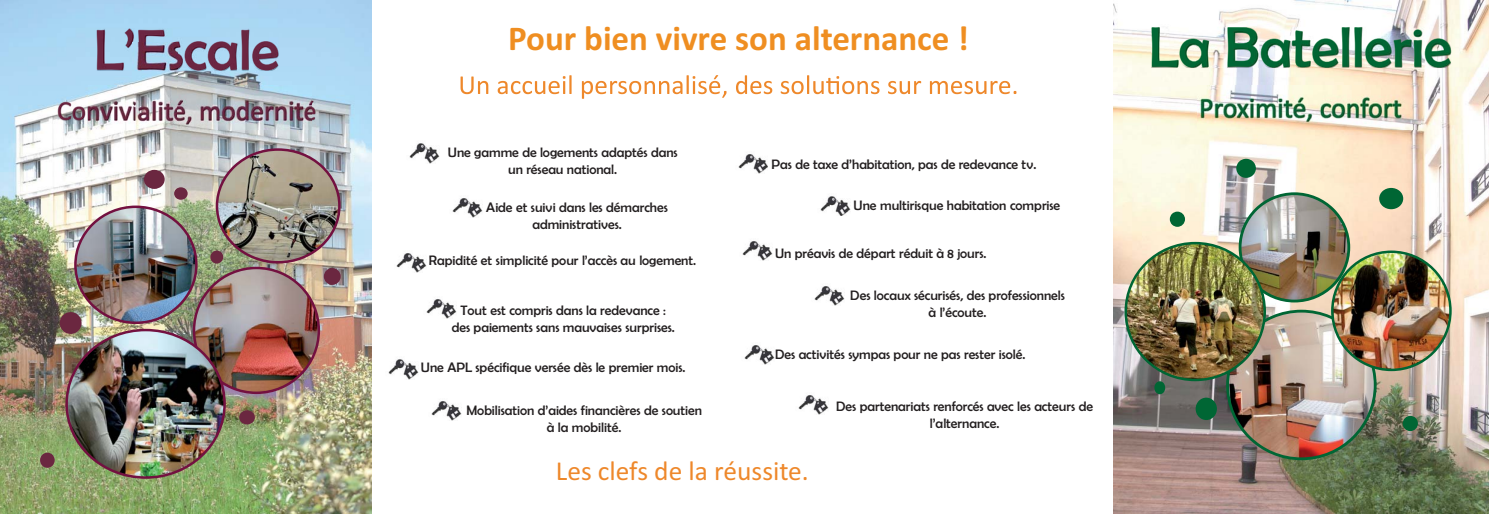
<style>
.page{position:relative;width:1489px;height:514px;background:#fff}
.page>*{position:absolute;margin:0;border:0;box-sizing:border-box;transform-origin:0 0}
.t1{font:700 35px "Calibri";color:#ef8e21}
.t2{font:27.5px "Calibri";color:#ee882b}
.t3{font:13.75px/17.4px "Berlin Sans FB";color:#231f20;text-align:center}
</style>
<div class="page">
<img style="left:0;top:0;width:371px;height:514px">
<svg style="left:460px;top:75px;width:556px;height:24px"></svg>
<img style="left:1114px;top:1px;width:374px;height:512px">
<img style="left:409px;top:143px;width:30px;height:20px">
<img style="left:431px;top:401px;width:31px;height:20px">
<img style="left:814px;top:286px;width:30px;height:20px">
<img style="left:452px;top:198px;width:30px;height:20px">
<img style="left:396px;top:253px;width:31px;height:20px">
<img style="left:388px;top:359px;width:30px;height:20px">
<img style="left:738px;top:154px;width:30px;height:19px">
<img style="left:742px;top:241px;width:31px;height:20px">
<img style="left:744px;top:345px;width:31px;height:20px">
<img style="left:426px;top:299px;width:30px;height:19px">
<img style="left:820px;top:196px;width:30px;height:20px">
<img style="left:798px;top:395px;width:30px;height:19px">
<img style="left:1151px;top:27px;width:300px;height:41px">
<img style="left:1179px;top:38px;width:272px;height:30px">
<img style="left:1261px;top:39px;width:189px;height:29px">
<img style="left:96px;top:28px;width:183px;height:43px">
<img style="left:97px;top:31px;width:181px;height:39px">
<img style="left:184px;top:41px;width:95px;height:30px">
<img style="left:185px;top:41px;width:93px;height:29px">
<img style="left:58px;top:100px;width:257px;height:24px">
<img style="left:58px;top:102px;width:257px;height:18px">
<svg style="left:1236px;top:159px;width:20px;height:19px"></svg>
<img style="left:1124px;top:188px;width:327px;height:272px">
<img style="left:40px;top:148px;width:301px;height:331px">
<img style="left:133px;top:42px;width:45px;height:88px">
<img style="left:88px;top:86px;width:46px;height:44px">
<img style="left:177px;top:86px;width:134px;height:44px">
<img style="left:1198px;top:86px;width:223px;height:44px">
<h1 class="t1" style="left:508px;top:18px;width:462px">Pour bien vivre son alternance !</h1>
<p class="t3" style="left:448px;top:144px;width:231px">Une gamme de logements adaptés dans un réseau national.</p>
<p class="t3" style="left:486px;top:199px;width:183px">Aide et suivi dans les démarches administratives.</p>
<p class="t3" style="left:429px;top:253px;width:269px">Rapidité et simplicité pour l’accès au logement.</p>
<p class="t3" style="left:452px;top:302px;width:225px">Tout est compris dans la redevance : des paiements sans mauvaises surprises.</p>
<p class="t3" style="left:421px;top:359px;width:266px">Une APL spécifique versée dès le premier mois.</p>
<p class="t3" style="left:466px;top:402px;width:237px">Mobilisation d’aides financières de soutien à la mobilité.</p>
<p class="t3" style="left:771px;top:156px;width:266px">Pas de taxe d’habitation, pas de redevance tv.</p>
<p class="t3" style="left:853px;top:197px;width:208px">Une multirisque habitation comprise</p>
<p class="t3" style="left:775px;top:245px;width:213px">Un préavis de départ réduit à 8 jours.</p>
<p class="t3" style="left:850px;top:287px;width:216px">Des locaux sécurisés, des professionnels à l’écoute.</p>
<p class="t3" style="left:775px;top:346px;width:252px">Des activités sympas pour ne pas rester isolé.</p>
<p class="t3" style="left:836px;top:398px;width:258px">Des partenariats renforcés avec les acteurs de l’alternance.</p>
<h2 class="t2" style="left:556px;top:454px;width:255px">Les clefs de la réussite.</h2>
</div>
